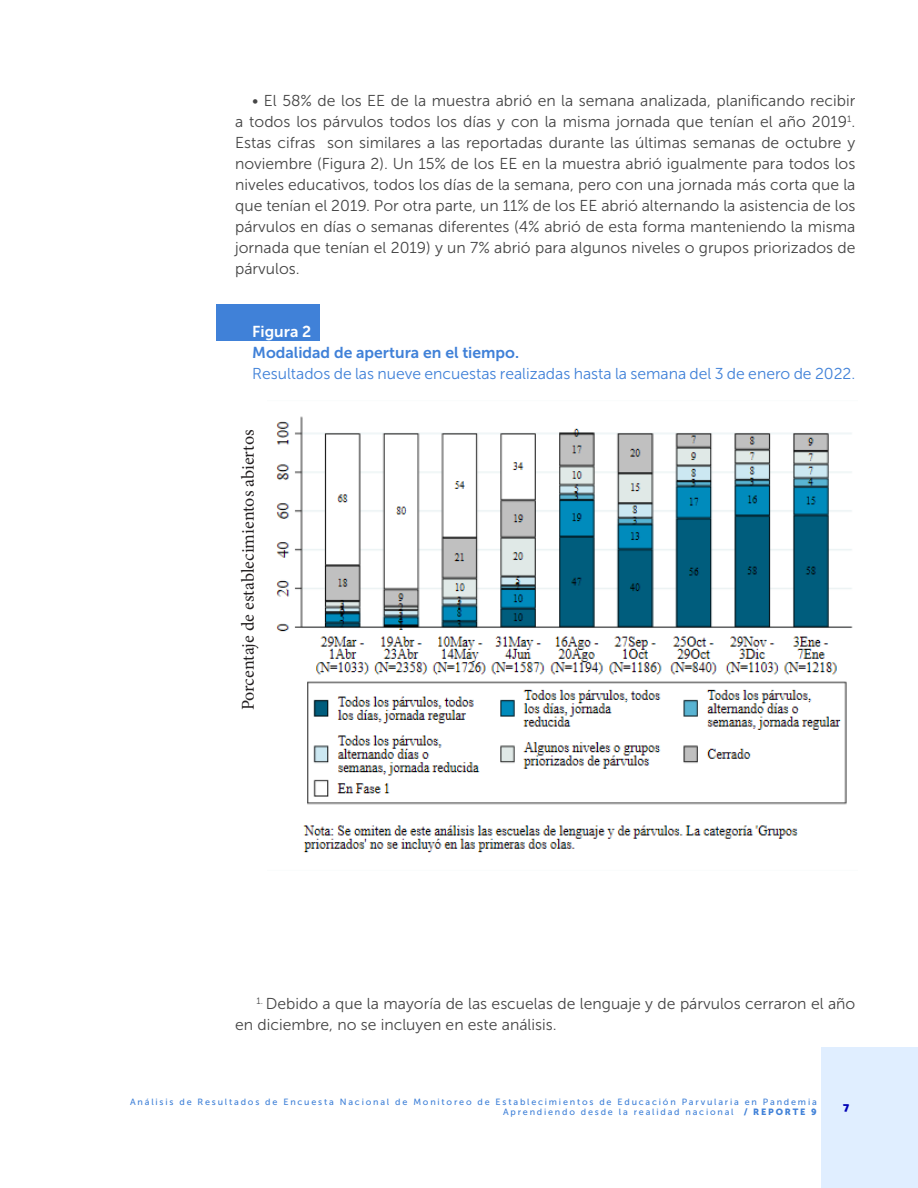
<style>
.page{position:relative;width:918px;height:1188px;background:#fff}
.page>*{position:absolute;margin:0;border:0;box-sizing:border-box;transform-origin:0 0}
.t1{font:18px "Minion Pro";color:#231f20}
.t2{font:15.75px/21px "Museo Sans 300";color:#454545;text-align:justify}
.t3{font:15.75px "Museo Sans 300";color:#4081d8}
.t4{font:15.75px "Museo Sans 700";color:#4081d8}
.t5{font:15.75px "Museo Sans 700";color:#fff}
.t6{font:900 12px "Catamaran";color:#0000b5}
.t7{font:9px/10.8px "Museo Sans 500";letter-spacing:.2em;color:#4081d8;text-align:right}
.s1{font-family:"Museo Sans 900"}
</style>
<div class="page">
<div style="left:822px;top:1048px;width:96px;height:140px;background:#e0eeff"></div>
<div style="left:216px;top:305px;width:104px;height:36px;background:#4081d8"></div>
<img style="left:276px;top:416px;width:577px;height:437px">
<p class="t2" style="left:235px;top:90px;width:622px;text-indent:17px">• El 58% de los EE de la muestra abrió en la semana analizada, planificando recibir a todos los párvulos todos los días y con la misma jornada que tenían el año 2019<sup>1</sup>.<br>Estas cifras son similares a las reportadas durante las últimas semanas de octubre y noviembre (Figura 2). Un 15% de los EE en la muestra abrió igualmente para todos los niveles educativos, todos los días de la semana, pero con una jornada más corta que la que tenían el 2019. Por otra parte, un 11% de los EE abrió alternando la asistencia de los párvulos en días o semanas diferentes (4% abrió de esta forma manteniendo la misma jornada que tenían el 2019) y un 7% abrió para algunos niveles o grupos priorizados de párvulos.</p>
<p class="t5" style="left:252px;top:323px;width:61px">Figura 2</p>
<p class="t4" style="left:252px;top:344px;width:268px">Modalidad de apertura en el tiempo.</p>
<p class="t3" style="left:252px;top:365px;width:605px">Resultados de las nueve encuestas realizadas hasta la semana del 3 de enero de 2022.</p>
<p class="t1" style="left:236px;top:710px;width:282px;rotate:-90deg">Porcentaje de establecimientos abiertos</p>
<p class="t2" style="left:235px;top:993px;width:622px;text-indent:21px"><sup>1.</sup> Debido a que la mayoría de las escuelas de lenguaje y de párvulos cerraron el año en diciembre, no se incluyen en este análisis.</p>
<p class="t7" style="left:130px;top:1096px;width:688px">Análisis de Resultados de Encuesta Nacional de Monitoreo de Establecimientos de Educación Parvularia en Pandemia<br>Aprendiendo desde la realidad nacional <span class="s1">/ REPORTE 9</span></p>
<p class="t6" style="left:843px;top:1100px;width:8px">7</p>
</div>
